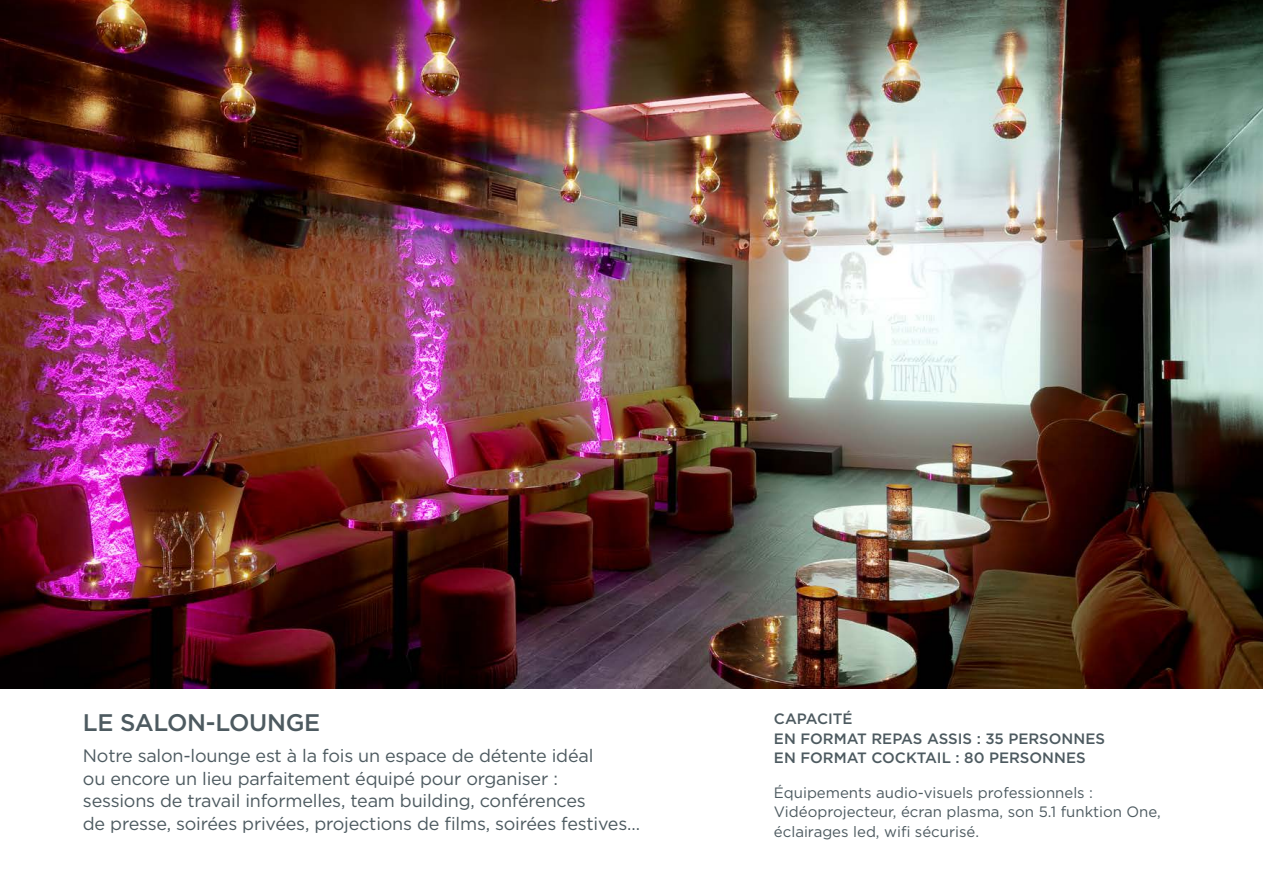
<style>
.page{position:relative;width:1263px;height:893px;background:#fff}
.page>*{position:absolute;margin:0;border:0;box-sizing:border-box;transform-origin:0 0}
.t1{font:500 24px "Gotham";letter-spacing:-.01em;color:#4d5a60}
.t2{font:18px/22.5px "Gotham";letter-spacing:-.01em;color:#4d5a60}
.t3{font:15px/19.5px "Gotham";color:#4d5a60}
.t4{font:500 15px/19.5px "Gotham";color:#4d5a60}
</style>
<div class="page">
<img style="left:0;top:0;width:1263px;height:689px">
<h1 class="t1" style="left:83px;top:707px;width:239px">LE SALON-LOUNGE</h1>
<p class="t2" style="left:83px;top:744px;width:559px">Notre salon-lounge est à la fois un espace de détente idéal<br>ou encore un lieu parfaitement équipé pour organiser :<br>sessions de travail informelles, team building, conférences<br>de presse, soirées privées, projections de films, soirées festives…</p>
<p class="t4" style="left:774px;top:709px;width:333px">CAPACITÉ<br>EN FORMAT REPAS ASSIS : 35 PERSONNES<br>EN FORMAT COCKTAIL : 80 PERSONNES</p>
<p class="t3" style="left:774px;top:782px;width:388px">Équipements audio-visuels professionnels :<br>Vidéoprojecteur, écran plasma, son 5.1 funktion One, éclairages led, wifi sécurisé.</p>
</div>
